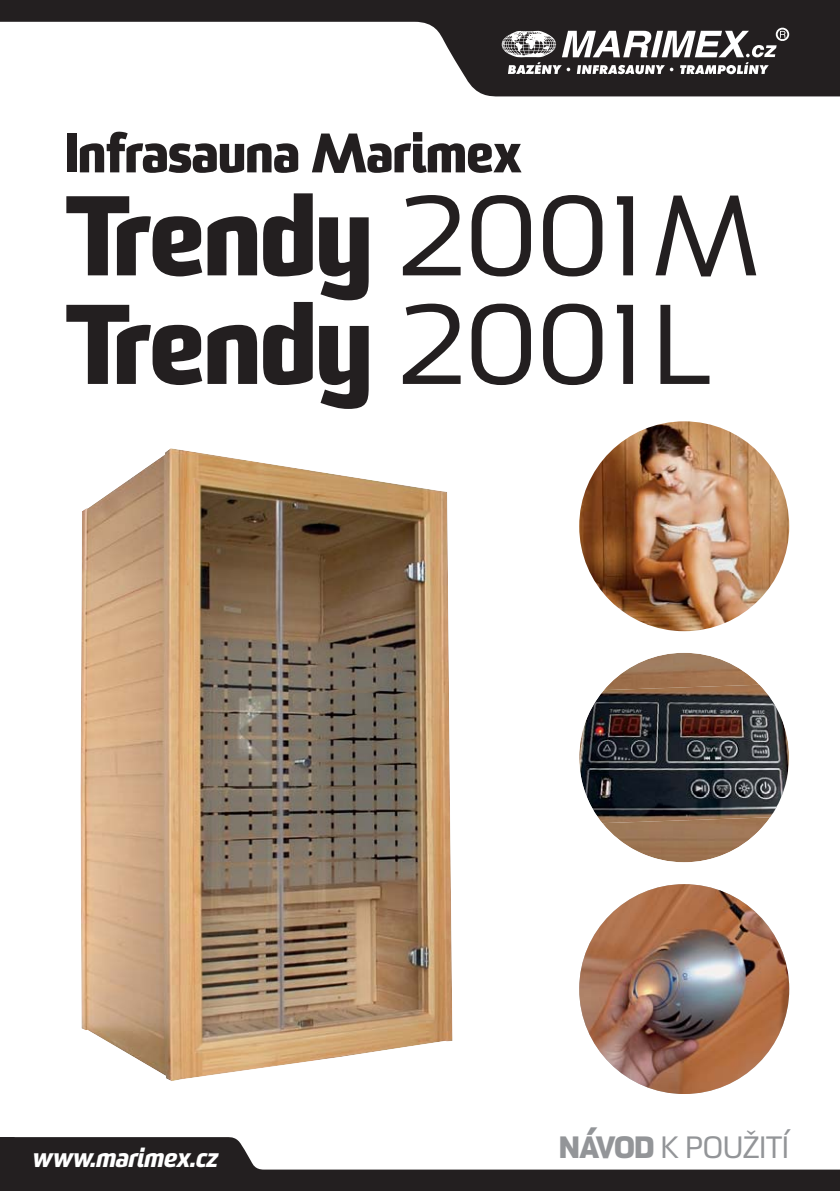
<style>
.page{position:relative;width:840px;height:1191px;background:#fff}
.page>*{position:absolute;margin:0;border:0;box-sizing:border-box;transform-origin:0 0}
.t1{font:800 110px/108.6px "Sommet";color:#231f20}
.t2{font:800 54px "Sommet";color:#231f20}
.t3{font:30px "Sommet";color:#939598}
.t4{font:italic 800 26px "Sommet";color:#fff}
.s1{font-weight:400}
.s2{font-weight:800}
</style>
<div class="page">
<img style="left:602px;top:653px;width:164px;height:209px">
<svg style="left:0;top:0;width:839px;height:97px"></svg>
<img style="left:80px;top:448px;width:372px;height:633px">
<svg style="left:0;top:1137px;width:839px;height:54px;fill:#231f20"></svg>
<div style="left:775px;top:28px;width:13px;height:13px;border:2px solid #fff;border-radius:50%"></div>
<svg style="left:501px;top:31px;width:284px;height:43px"></svg>
<img style="left:579px;top:884px;width:209px;height:210px;border-radius:50%">
<img style="left:579px;top:684px;width:209px;height:139px">
<img style="left:579px;top:421px;width:209px;height:210px;border-radius:50%">
<p class="t2" style="left:65px;top:134px;width:457px">Infrasauna Marimex</p>
<p class="t1" style="left:65px;top:194px;width:694px">Trendy <span class="s1">2001M<br></span>Trendy <span class="s1">2001L</span></p>
<p class="t4" style="left:31px;top:1148px;width:187px">www.marimex.cz</p>
<p class="t3" style="left:559px;top:1136px;width:231px"><span class="s2">NÁVOD</span> K POUŽITÍ</p>
</div>
